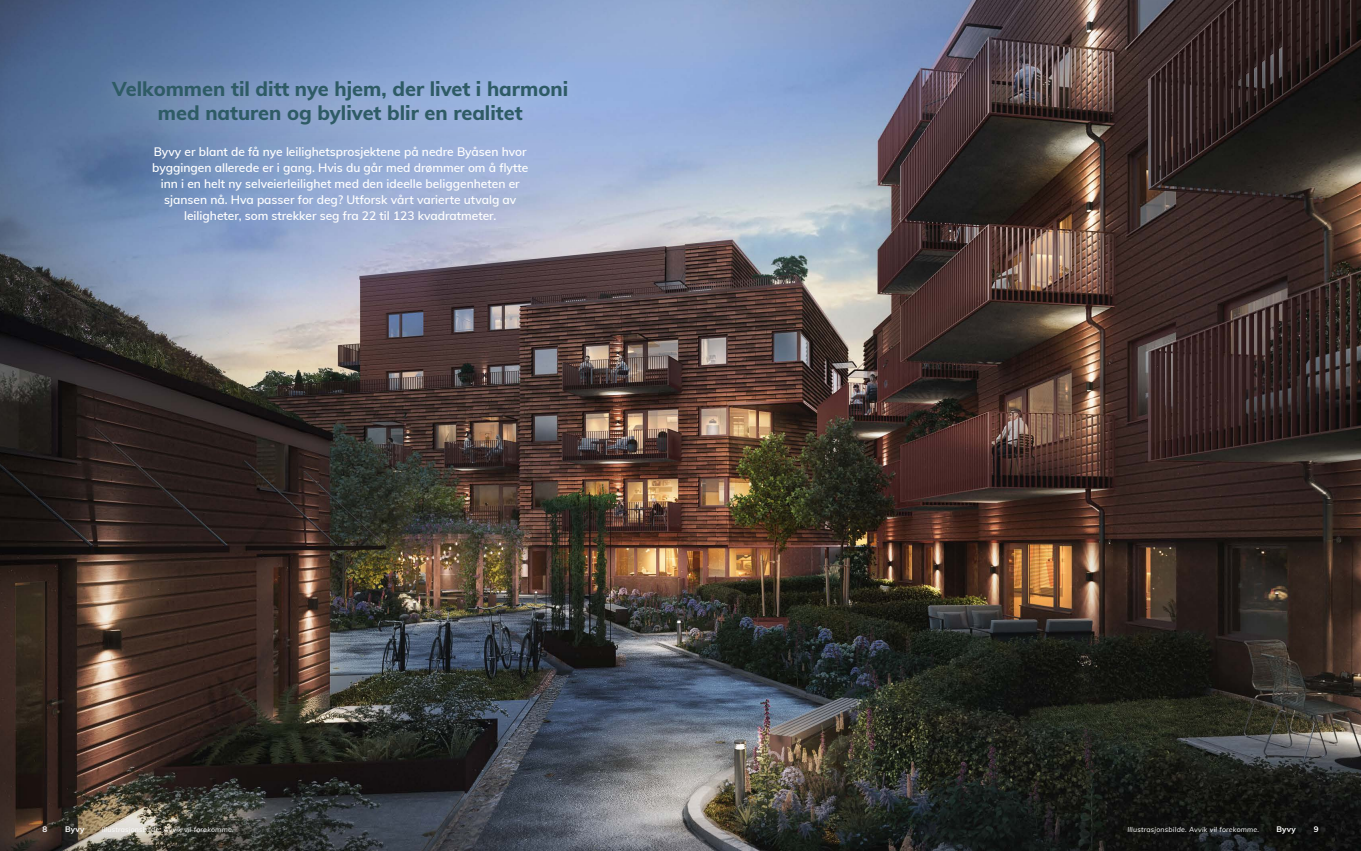
<style>
.page{position:relative;width:1361px;height:851px;background:#fff}
.page>*{position:absolute;margin:0;border:0;box-sizing:border-box;transform-origin:0 0}
.t1{font:800 20px/24px "Muli";color:#2e5b65;text-align:center}
.t2{font:600 12px/16px "Muli";color:#fff;text-align:center}
.t3{font:700 8px "Muli";letter-spacing:.03em;color:#fff}
.t4{font:italic 7px "Muli";letter-spacing:.03em;color:#fff}
</style>
<div class="page">
<img style="left:0;top:0;width:1361px;height:850px">
<div style="left:89px;top:56px;width:503px;height:92px;background:#fff;opacity:.37"></div>
<p class="t1" style="left:112px;top:75px;width:457px">Velkommen til ditt nye hjem, der livet i harmoni med naturen og bylivet blir en realitet</p>
<p class="t2" style="left:152px;top:143px;width:378px">Byvy er blant de få nye leilighetsprosjektene på nedre Byåsen hvor byggingen allerede er i gang. Hvis du går med drømmer om å flytte inn i en helt ny selveierleilighet med den ideelle beliggenheten er sjansen nå. Hva passer for deg? Utforsk vårt varierte utvalg av leiligheter, som strekker seg fra 22 til 123 kvadratmeter.</p>
<p class="t3" style="left:43px;top:823px;width:6px">8</p>
<p class="t3" style="left:65px;top:823px;width:21px">Byvy</p>
<p class="t4" style="left:102px;top:824px;width:133px">Illustrasjonsbilde. Avvik vil forekomme.</p>
<p class="t4" style="left:1127px;top:824px;width:133px">Illustrasjonsbilde. Avvik vil forekomme.</p>
<p class="t3" style="left:1276px;top:823px;width:21px">Byvy</p>
<p class="t3" style="left:1313px;top:823px;width:6px">9</p>
</div>
